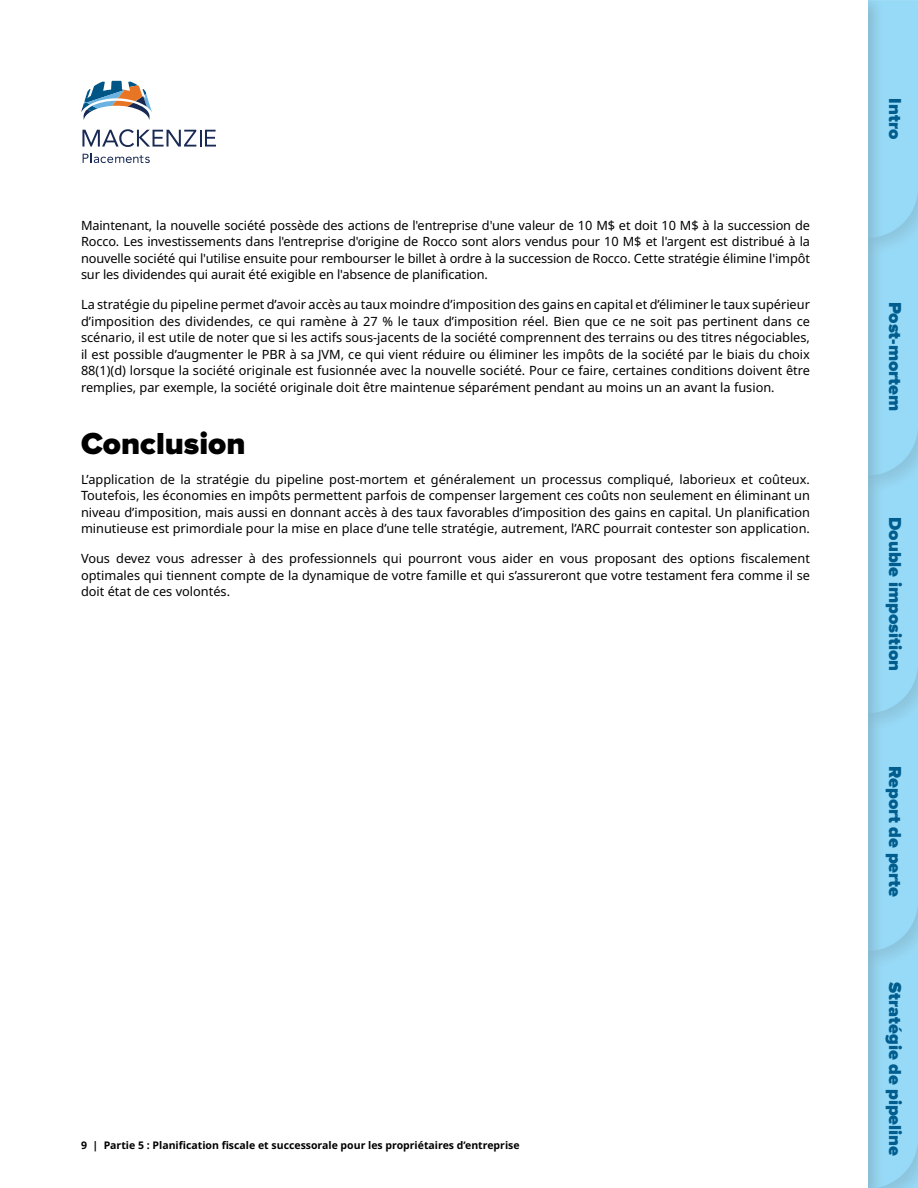
<style>
.page{position:relative;width:918px;height:1188px;background:#fff}
.page>*{position:absolute;margin:0;border:0;box-sizing:border-box;transform-origin:0 0}
.Heading_level_2_-_Pr{font:900 31.5px "Proxima Nova";color:#000}
.t1{font:900 18px "Proxima Nova";color:#005d8e}
.body_copy_-_1_column{font:12.75px/16.5px "Noto Sans";color:#000;text-align:justify}
.t2{font:700 10.5px "Noto Sans";color:#000}
</style>
<div class="page">
<svg style="left:81px;top:81px;width:71px;height:39px"></svg>
<svg style="left:82px;top:129px;width:134px;height:18px"></svg>
<svg style="left:83px;top:153px;width:67px;height:10px"></svg>
<p class="body_copy_-_1_column" style="left:81px;top:217px;width:731px">Maintenant, la nouvelle société possède des actions de l'entreprise d'une valeur de 10 M$ et doit 10 M$ à la succession de Rocco. Les investissements dans l'entreprise d'origine de Rocco sont alors vendus pour 10 M$ et l'argent est distribué à la nouvelle société qui l'utilise ensuite pour rembourser le billet à ordre à la succession de Rocco. Cette stratégie élimine l'impôt sur les dividendes qui aurait été exigible en l'absence de planification.</p>
<p class="body_copy_-_1_column" style="left:81px;top:297px;width:731px">La stratégie du pipeline permet d’avoir accès au taux moindre d’imposition des gains en capital et d’éliminer le taux supérieur d’imposition des dividendes, ce qui ramène à 27 % le taux d’imposition réel. Bien que ce ne soit pas pertinent dans ce scénario, il est utile de noter que si les actifs sous-jacents de la société comprennent des terrains ou des titres négociables, il est possible d’augmenter le PBR à sa JVM, ce qui vient réduire ou éliminer les impôts de la société par le biais du choix 88(1)(d) lorsque la société originale est fusionnée avec la nouvelle société. Pour ce faire, certaines conditions doivent être remplies, par exemple, la société originale doit être maintenue séparément pendant au moins un an avant la fusion.</p>
<p class="Heading_level_2_-_Pr" style="left:81px;top:429px;width:166px">Conclusion</p>
<p class="body_copy_-_1_column" style="left:81px;top:471px;width:731px">L’application de la stratégie du pipeline post-mortem et généralement un processus compliqué, laborieux et coûteux.<br>Toutefois, les économies en impôts permettent parfois de compenser largement ces coûts non seulement en éliminant un niveau d’imposition, mais aussi en donnant accès à des taux favorables d’imposition des gains en capital. Un planification minutieuse est primordiale pour la mise en place d’une telle stratégie, autrement, l’ARC pourrait contester son application.</p>
<p class="body_copy_-_1_column" style="left:81px;top:551px;width:731px">Vous devez vous adresser à des professionnels qui pourront vous aider en vous proposant des options fiscalement optimales qui tiennent compte de la dynamique de votre famille et qui s’assureront que votre testament fera comme il se doit état de ces volontés.</p>
<p class="t2" style="left:81px;top:1138px;width:440px">9 | Partie 5 : Planification fiscale et successorale pour les propriétaires d’entreprise</p>
<h2 class="t1" style="left:903px;top:98px;width:42px;rotate:90deg">Intro</h2>
<h2 class="t1" style="left:903px;top:302px;width:111px;rotate:90deg">Post-mortem</h2>
<h2 class="t1" style="left:903px;top:517px;width:156px;rotate:90deg">Double imposition</h2>
<h2 class="t1" style="left:903px;top:766px;width:132px;rotate:90deg">Report de perte</h2>
<h2 class="t1" style="left:903px;top:982px;width:175px;rotate:90deg">Stratégie de pipeline</h2>
</div>
